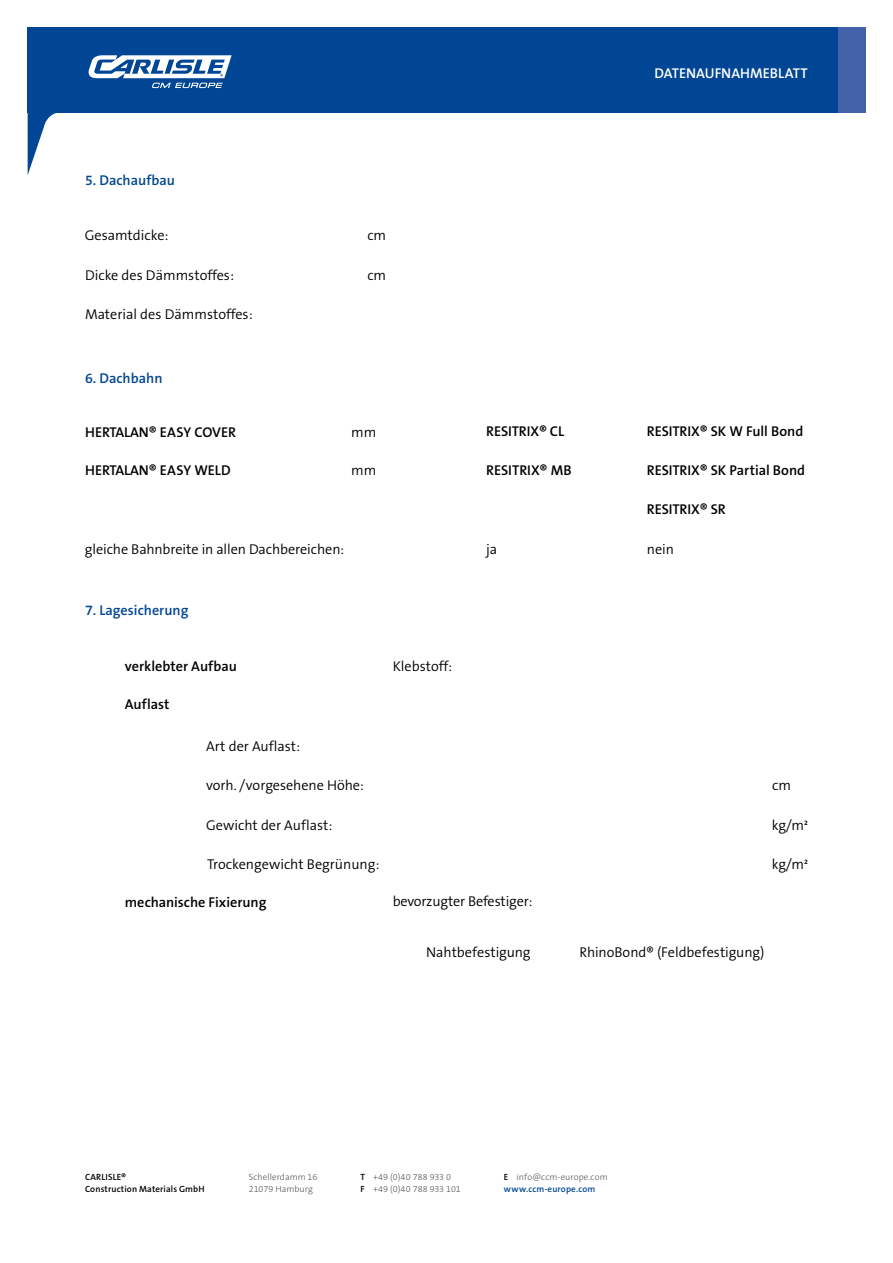
<style>
.page{position:relative;width:893px;height:1263px;background:#fff}
.page>*{position:absolute;margin:0;border:0;box-sizing:border-box;transform-origin:0 0}
.t1{font:300 14.25px "The Sans B4";color:#000}
.t2{font:600 14.25px "The Sans B6";letter-spacing:-.005em;color:#000}
.t3{font:300 14.25px "The Sans B W4";letter-spacing:-.005em;color:#000}
.t4{font:600 14.25px "The Sans B6";color:#014694}
.t5{font:600 14.25px "The Sans B6";color:#fff}
.t6{font:300 9px/12px "The Sans B3";letter-spacing:.005em;color:#575756}
.t7{font:600 9px/12px "The Sans B6";letter-spacing:.015em;color:#000}
.t8{font:600 9px "The Sans B6";letter-spacing:.015em;color:#014694}
.s1{font-family:"The Sans B6";font-weight:600;color:#000}
</style>
<div class="page">
<div style="left:28px;top:28px;width:837px;height:85px;background:#014694"></div>
<div style="left:838px;top:28px;width:27px;height:85px;background:#4462a9"></div>
<svg style="left:28px;top:55px;width:204px;height:119px"></svg>
<p class="t4" style="left:85px;top:172px;width:91px">5. Dachaufbau</p>
<p class="t1" style="left:85px;top:228px;width:85px">Gesamtdicke:</p>
<p class="t1" style="left:367px;top:228px;width:20px">cm</p>
<p class="t1" style="left:367px;top:268px;width:20px">cm</p>
<p class="t1" style="left:85px;top:307px;width:169px">Material des Dämmstoffes:</p>
<p class="t1" style="left:85px;top:268px;width:150px">Dicke des Dämmstoffes:</p>
<p class="t4" style="left:85px;top:371px;width:79px">6. Dachbahn</p>
<p class="t2" style="left:85px;top:425px;width:153px">HERTALAN® EASY COVER</p>
<p class="t2" style="left:85px;top:463px;width:147px">HERTALAN® EASY WELD</p>
<p class="t1" style="left:351px;top:425px;width:27px">mm</p>
<p class="t1" style="left:351px;top:463px;width:27px">mm</p>
<p class="t5" style="left:654px;top:66px;width:155px">DATENAUFNAHMEBLATT</p>
<p class="t2" style="left:486px;top:424px;width:79px">RESITRIX® CL</p>
<p class="t2" style="left:647px;top:424px;width:158px">RESITRIX® SK W Full Bond</p>
<p class="t2" style="left:486px;top:462px;width:87px">RESITRIX® MB</p>
<p class="t2" style="left:647px;top:463px;width:160px">RESITRIX® SK Partial Bond</p>
<p class="t2" style="left:647px;top:502px;width:80px">RESITRIX® SR</p>
<p class="t3" style="left:85px;top:540px;width:261px">gleiche Bahnbreite in allen Dachbereichen:</p>
<p class="t3" style="left:486px;top:540px;width:12px">ja</p>
<p class="t3" style="left:647px;top:540px;width:28px">nein</p>
<p class="t4" style="left:85px;top:602px;width:105px">7. Lagesicherung</p>
<p class="t2" style="left:125px;top:658px;width:114px">verklebter Aufbau</p>
<p class="t2" style="left:125px;top:697px;width:46px">Auflast</p>
<p class="t1" style="left:206px;top:739px;width:96px">Art der Auflast:</p>
<p class="t1" style="left:206px;top:778px;width:159px">vorh. /vorgesehene Höhe:</p>
<p class="t1" style="left:206px;top:817px;width:128px">Gewicht der Auflast:</p>
<p class="t1" style="left:207px;top:857px;width:174px">Trockengewicht Begrünung:</p>
<p class="t2" style="left:125px;top:894px;width:143px">mechanische Fixierung</p>
<p class="t1" style="left:393px;top:658px;width:61px">Klebstoff:</p>
<p class="t1" style="left:393px;top:894px;width:141px">bevorzugter Befestiger:</p>
<p class="t1" style="left:772px;top:778px;width:20px">cm</p>
<p class="t1" style="left:772px;top:817px;width:38px">kg/m²</p>
<p class="t1" style="left:772px;top:857px;width:38px">kg/m²</p>
<p class="t3" style="left:426px;top:943px;width:106px">Nahtbefestigung</p>
<p class="t3" style="left:579px;top:943px;width:187px">RhinoBond® (Feldbefestigung)</p>
<p class="t7" style="left:85px;top:1171px;width:121px">CARLISLE®<br>Construction Materials GmbH</p>
<p class="t6" style="left:249px;top:1171px;width:70px">Schellerdamm 16<br>21079 Hamburg</p>
<p class="t6" style="left:360px;top:1171px;width:102px"><span class="s1">T</span> +49 (0)40 788 933 0<br><span class="s1">F</span> +49 (0)40 788 933 101</p>
<p class="t6" style="left:504px;top:1171px;width:105px"><span class="s1">E</span> info@ccm-europe.com</p>
<p class="t8" style="left:504px;top:1184px;width:93px">www.ccm-europe.com</p>
</div>
